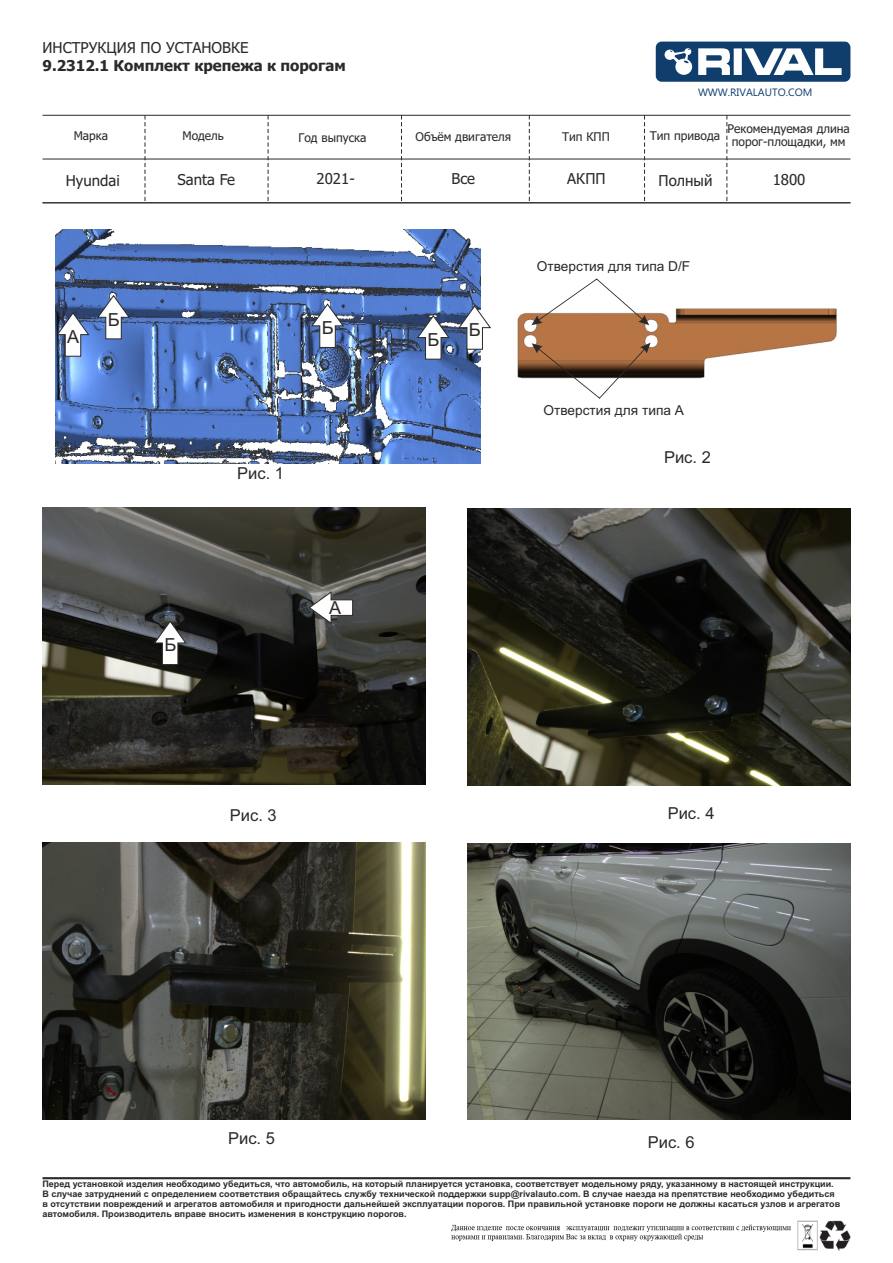
<style>
.page{position:relative;width:893px;height:1263px;background:#fff}
.page>*{position:absolute;margin:0;border:0;box-sizing:border-box;transform-origin:0 0}
.t1{font:18px "Arial";color:#2b2a29}
.t2{font:16.5px "Arial";color:#2b2a29}
.t3{font:15px "Tahoma";color:#2b2a29}
.t4{font:700 15px "Tahoma";color:#2b2a29}
.t5{font:13.65px "Arial";color:#2b2a29}
.t6{font:12px/13px "Tahoma";color:#2b2a29;text-align:center}
.t7{font:10.65px "Ebrima";color:#0f3e6d}
.t8{font:700 9px/10.1px "Arial";color:#2b2a29}
</style>
<div class="page">
<img style="left:517px;top:308px;width:320px;height:71px">
<img style="left:56px;top:229px;width:425px;height:234px">
<hr style="left:43px;top:1177px;width:807px;height:2px;background:#2b2a29">
<svg style="left:656px;top:42px;width:194px;height:40px"></svg>
<svg style="left:532px;top:343px;width:118px;height:56px"></svg>
<svg style="left:531px;top:278px;width:118px;height:47px"></svg>
<svg style="left:145px;top:116px;width:1px;height:85px"></svg>
<svg style="left:268px;top:116px;width:1px;height:85px"></svg>
<svg style="left:401px;top:116px;width:1px;height:86px"></svg>
<svg style="left:529px;top:116px;width:1px;height:86px"></svg>
<svg style="left:644px;top:116px;width:1px;height:86px"></svg>
<hr style="left:43px;top:115px;width:807px;height:1px;background:#2b2a29">
<hr style="left:43px;top:159px;width:807px;height:1px;background:#2b2a29">
<svg style="left:726px;top:115px;width:1px;height:86px"></svg>
<hr style="left:43px;top:202px;width:807px;height:1px;background:#2b2a29">
<img style="left:797px;top:1220px;width:53px;height:30px">
<img style="left:451px;top:1220px;width:350px;height:26px">
<svg style="left:56px;top:312px;width:34px;height:45px"></svg>
<svg style="left:96px;top:294px;width:35px;height:46px"></svg>
<svg style="left:310px;top:303px;width:35px;height:45px"></svg>
<svg style="left:457px;top:305px;width:34px;height:45px"></svg>
<svg style="left:416px;top:314px;width:34px;height:46px"></svg>
<img style="left:43px;top:508px;width:382px;height:276px">
<svg style="left:308px;top:590px;width:45px;height:35px"></svg>
<svg style="left:153px;top:620px;width:34px;height:45px"></svg>
<img style="left:468px;top:509px;width:382px;height:276px">
<img style="left:43px;top:843px;width:382px;height:276px">
<img style="left:468px;top:843px;width:382px;height:277px">
<h3 class="t3" style="left:43px;top:42px;width:207px">ИНСТРУКЦИЯ ПО УСТАНОВКЕ</h3>
<h3 class="t4" style="left:43px;top:60px;width:305px">9.2312.1 Комплект крепежа к порогам</h3>
<p class="t7" style="left:698px;top:88px;width:116px">WWW.RIVALAUTO.COM</p>
<h3 class="t6" style="left:74px;top:131px;width:36px">Марка</h3>
<h3 class="t6" style="left:182px;top:130px;width:43px">Модель</h3>
<h3 class="t6" style="left:298px;top:132px;width:70px">Год выпуска</h3>
<h3 class="t6" style="left:416px;top:131px;width:97px">Объём двигателя</h3>
<h3 class="t6" style="left:562px;top:131px;width:49px">Тип КПП</h3>
<h3 class="t6" style="left:650px;top:130px;width:72px">Тип привода</h3>
<h3 class="t3" style="left:66px;top:174px;width:55px">Hyundai</h3>
<h3 class="t3" style="left:177px;top:173px;width:59px">Santa Fe</h3>
<h3 class="t3" style="left:317px;top:172px;width:40px">2021-</h3>
<h3 class="t3" style="left:451px;top:172px;width:25px">Все</h3>
<h3 class="t3" style="left:567px;top:173px;width:40px">АКПП</h3>
<h3 class="t3" style="left:659px;top:174px;width:55px">Полный</h3>
<h3 class="t6" style="left:727px;top:123px;width:124px">Рекомендуемая длина порог-площадки, мм</h3>
<h3 class="t3" style="left:773px;top:174px;width:34px">1800</h3>
<h1 class="t1" style="left:67px;top:330px;width:14px">А</h1>
<h1 class="t1" style="left:108px;top:313px;width:13px">Б</h1>
<h1 class="t1" style="left:322px;top:321px;width:13px">Б</h1>
<h1 class="t1" style="left:469px;top:323px;width:13px">Б</h1>
<h1 class="t1" style="left:427px;top:333px;width:13px">Б</h1>
<h2 class="t2" style="left:237px;top:466px;width:48px">Рис. 1</h2>
<h3 class="t5" style="left:537px;top:261px;width:155px">Отверстия для типа D/F</h3>
<h3 class="t5" style="left:543px;top:405px;width:142px">Отверстия для типа А</h3>
<h2 class="t2" style="left:664px;top:451px;width:48px">Рис. 2</h2>
<h1 class="t1" style="left:164px;top:638px;width:13px">Б</h1>
<h1 class="t1" style="left:329px;top:601px;width:14px">А</h1>
<h2 class="t2" style="left:230px;top:809px;width:48px">Рис. 3</h2>
<h2 class="t2" style="left:668px;top:807px;width:48px">Рис. 4</h2>
<h2 class="t2" style="left:228px;top:1132px;width:48px">Рис. 5</h2>
<h2 class="t2" style="left:648px;top:1136px;width:48px">Рис. 6</h2>
<p class="t8" style="left:43px;top:1180px;width:799px">Перед установкой изделия необходимо убедиться, что автомобиль, на который планируется установка, соответствует модельному ряду, указанному в настоящей инструкции.<br>В случае затруднений с определением соответствия обращайтесь службу технической поддержки supp@rivalauto.com. В случае наезда на препятствие необходимо убедиться в отсутствии повреждений и агрегатов автомобиля и пригодности дальнейшей эксплуатации порогов. При правильной установке пороги не должны касаться узлов и агрегатов автомобиля. Производитель вправе вносить изменения в конструкцию порогов.</p>
</div>
